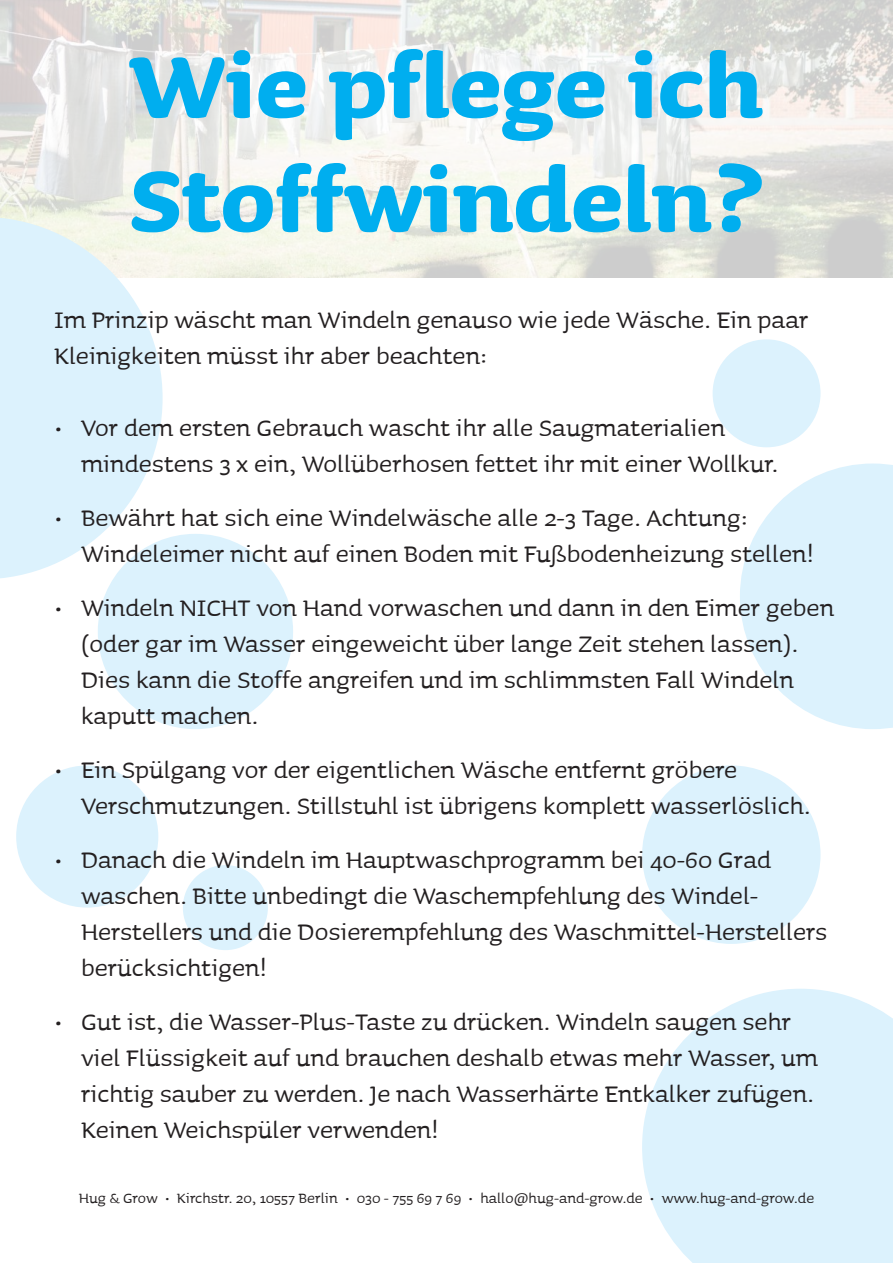
<style>
.page{position:relative;width:893px;height:1263px;background:#fff}
.page>*{position:absolute;margin:0;border:0;box-sizing:border-box;transform-origin:0 0}
.t1{font:700 111px/114px "Sauna";color:#00aeef}
.t2{font:30px/36px "Sauna";color:#231f20}
.t3{font:18px "Sauna";color:#231f20}
</style>
<div class="page">
<div style="left:98px;top:534px;width:195px;height:195px;background:#dcf2fd;border-radius:50%"></div>
<div style="left:16px;top:765px;width:142px;height:142px;background:#dcf2fd;border-radius:50%"></div>
<div style="left:183px;top:865px;width:85px;height:85px;background:#dcf2fd;border-radius:50%"></div>
<div style="left:713px;top:339px;width:107px;height:108px;background:#dcf2fd;border-radius:50%"></div>
<svg style="left:740px;top:463px;width:153px;height:266px"></svg>
<svg style="left:642px;top:989px;width:251px;height:274px;background:#e0f3fd"></svg>
<div style="left:642px;top:765px;width:178px;height:179px;background:#dcf2fd;border-radius:50%"></div>
<img style="left:0;top:0;width:893px;height:278px">
<svg style="left:0;top:217px;width:163px;height:362px;fill:#dcf2fd"></svg>
<h1 class="t1" style="left:129px;top:32px;width:636px">Wie pflege ich<br>Stoffwindeln?</h1>
<p class="t2" style="left:54px;top:303px;width:756px">Im Prinzip wäscht man Windeln genauso wie jede Wäsche. Ein paar<br>Kleinigkeiten müsst ihr aber beachten:</p>
<p class="t2" style="left:81px;top:411px;width:699px;text-indent:-27px">• Vor dem ersten Gebrauch wascht ihr alle Saugmaterialien mindestens 3 x ein, Wollüberhosen fettet ihr mit einer Wollkur.</p>
<p class="t2" style="left:81px;top:501px;width:734px;text-indent:-27px">• Bewährt hat sich eine Windelwäsche alle 2-3 Tage. Achtung:<br>Windeleimer nicht auf einen Boden mit Fußbodenheizung stellen!</p>
<p class="t2" style="left:81px;top:591px;width:755px;text-indent:-27px">• Windeln NICHT von Hand vorwaschen und dann in den Eimer geben (oder gar im Wasser eingeweicht über lange Zeit stehen lassen).<br>Dies kann die Stoffe angreifen und im schlimmsten Fall Windeln kaputt machen.</p>
<p class="t2" style="left:81px;top:753px;width:731px;text-indent:-27px">• Ein Spülgang vor der eigentlichen Wäsche entfernt gröbere<br>Verschmutzungen. Stillstuhl ist übrigens komplett wasserlöslich.</p>
<p class="t2" style="left:81px;top:843px;width:748px;text-indent:-27px">• Danach die Windeln im Hauptwaschprogramm bei 40-60 Grad waschen. Bitte unbedingt die Waschempfehlung des Windel-Herstellers und die Dosierempfehlung des Waschmittel-Herstellers berücksichtigen!</p>
<p class="t2" style="left:81px;top:1005px;width:738px;text-indent:-27px">• Gut ist, die Wasser-Plus-Taste zu drücken. Windeln saugen sehr viel Flüssigkeit auf und brauchen deshalb etwas mehr Wasser, um richtig sauber zu werden. Je nach Wasserhärte Entkalker zufügen.<br>Keinen Weichspüler verwenden!</p>
<p class="t3" style="left:79px;top:1191px;width:737px">Hug &amp; Grow • Kirchstr. 20, 10557 Berlin • 030 - 755 69 7 69 • hallo@hug-and-grow.de • www.hug-and-grow.de</p>
</div>
